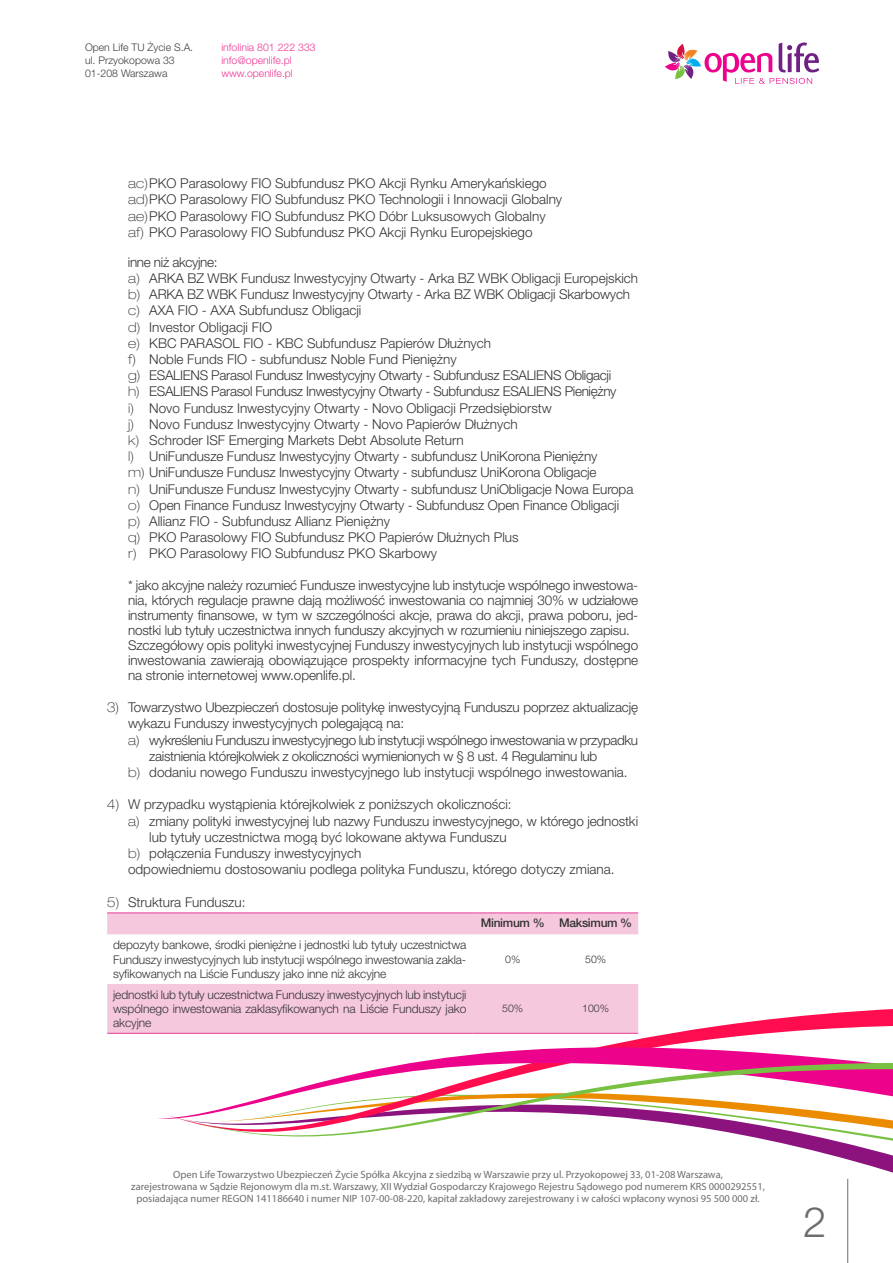
<style>
.page{position:relative;width:893px;height:1263px;background:#fff}
.page>*{position:absolute;margin:0;border:0;box-sizing:border-box;transform-origin:0 0}
.t1{font:300 42px "Helvetica Neue LT Pro";color:#6c6d70}
.LITERA{font:300 13.5px/15px "Helvetica Neue LT Pro";color:#333;text-align:justify}
.LITERA-2{font:300 13.5px/16.2px "Helvetica Neue LT Pro";letter-spacing:-.025em;color:#333}
.Paragraf_tytuł{font:300 12px/14.4px "Helvetica Neue LT Pro";letter-spacing:-.01em;color:#333;text-align:justify}
.Paragraf_tytuł-2{font:500 12px "Helvetica Neue LT Pro";letter-spacing:-.025em;color:#333}
.t2{font:10.5px/12px "Myriad Pro";color:#6c6d70;text-align:center}
.t3{font:300 10.5px/12.6px "Helvetica Neue LT Pro";color:#3e3e3f}
.t4{font:300 10.5px/12.6px "Helvetica Neue LT Pro";color:#ed3896}
.Paragraf_tytuł-3{font:300 10.5px "Helvetica Neue LT Pro";color:#333}
.s1{font-weight:100;font-stretch:expanded}
</style>
<div class="page">
<hr style="left:847px;top:1179px;width:1px;height:84px;background:#6c6d70">
<svg style="left:827px;top:1154px;width:66px;height:75px"></svg>
<svg style="left:763px;top:1139px;width:130px;height:15px"></svg>
<svg style="left:604px;top:1004px;width:289px;height:42px"></svg>
<svg style="left:158px;top:1046px;width:695px;height:73px"></svg>
<svg style="left:173px;top:1061px;width:720px;height:78px"></svg>
<svg style="left:665px;top:42px;width:154px;height:42px"></svg>
<div style="left:107px;top:913px;width:531px;height:120px;background:#f6c8dd"></div>
<svg style="left:107px;top:934px;width:531px;height:50px"></svg>
<hr style="left:107px;top:912px;width:365px;height:1px;background:#e63e97">
<hr style="left:472px;top:912px;width:81px;height:1px;background:#e63e97">
<hr style="left:553px;top:912px;width:85px;height:1px;background:#e63e97">
<hr style="left:107px;top:1033px;width:365px;height:1px;background:#e63e97">
<hr style="left:472px;top:1033px;width:81px;height:1px;background:#e63e97">
<hr style="left:553px;top:1033px;width:85px;height:1px;background:#e63e97">
<p class="t3" style="left:85px;top:41px;width:110px">Open Life TU Życie S.A. ul. Przyokopowa 33<br>01-208 Warszawa</p>
<p class="t4" style="left:221px;top:41px;width:96px">infolinia 801 222 333 info@openlife.pl www.openlife.pl</p>
<p class="LITERA" style="left:128px;top:176px;width:420px"><span class="s1">ac)</span>PKO Parasolowy FIO Subfundusz PKO Akcji Rynku Amerykańskiego</p>
<p class="LITERA" style="left:128px;top:192px;width:436px"><span class="s1">ad)</span>PKO Parasolowy FIO Subfundusz PKO Technologii i Innowacji Globalny</p>
<p class="LITERA" style="left:128px;top:208px;width:419px"><span class="s1">ae)</span>PKO Parasolowy FIO Subfundusz PKO Dóbr Luksusowych Globalny</p>
<p class="LITERA" style="left:128px;top:224px;width:406px"><span class="s1">af)</span> PKO Parasolowy FIO Subfundusz PKO Akcji Rynku Europejskiego</p>
<p class="LITERA-2" style="left:128px;top:254px;width:91px">inne niż akcyjne:</p>
<p class="LITERA" style="left:128px;top:270px;width:512px"><span class="s1">a)</span> ARKA BZ WBK Fundusz Inwestycyjny Otwarty - Arka BZ WBK Obligacji Europejskich</p>
<p class="LITERA" style="left:128px;top:287px;width:504px"><span class="s1">b)</span> ARKA BZ WBK Fundusz Inwestycyjny Otwarty - Arka BZ WBK Obligacji Skarbowych</p>
<p class="LITERA" style="left:128px;top:303px;width:235px"><span class="s1">c)</span> AXA FIO - AXA Subfundusz Obligacji</p>
<p class="LITERA" style="left:128px;top:319px;width:146px"><span class="s1">d)</span> Investor Obligacji FIO</p>
<p class="LITERA" style="left:128px;top:335px;width:365px"><span class="s1">e)</span> KBC PARASOL FIO - KBC Subfundusz Papierów Dłużnych</p>
<p class="LITERA" style="left:128px;top:351px;width:330px"><span class="s1">f)</span> Noble Funds FIO - subfundusz Noble Fund Pieniężny</p>
<p class="LITERA-2" style="left:128px;top:367px;width:485px"><span class="s1">g)</span> ESALIENS Parasol Fundusz Inwestycyjny Otwarty - Subfundusz ESALIENS Obligacji</p>
<p class="LITERA-2" style="left:128px;top:383px;width:490px"><span class="s1">h)</span> ESALIENS Parasol Fundusz Inwestycyjny Otwarty - Subfundusz ESALIENS Pieniężny</p>
<p class="LITERA" style="left:128px;top:400px;width:425px"><span class="s1">i)</span> Novo Fundusz Inwestycyjny Otwarty - Novo Obligacji Przedsiębiorstw</p>
<p class="LITERA" style="left:128px;top:416px;width:391px"><span class="s1">j)</span> Novo Fundusz Inwestycyjny Otwarty - Novo Papierów Dłużnych</p>
<p class="LITERA" style="left:128px;top:432px;width:337px"><span class="s1">k)</span> Schroder ISF Emerging Markets Debt Absolute Return</p>
<p class="LITERA" style="left:128px;top:449px;width:471px"><span class="s1">l)</span> UniFundusze Fundusz Inwestycyjny Otwarty - subfundusz UniKorona Pieniężny</p>
<p class="LITERA" style="left:128px;top:465px;width:470px"><span class="s1">m)</span> UniFundusze Fundusz Inwestycyjny Otwarty - subfundusz UniKorona Obligacje</p>
<p class="LITERA" style="left:128px;top:481px;width:507px"><span class="s1">n)</span> UniFundusze Fundusz Inwestycyjny Otwarty - subfundusz UniObligacje Nowa Europa</p>
<p class="LITERA" style="left:128px;top:497px;width:493px"><span class="s1">o)</span> Open Finance Fundusz Inwestycyjny Otwarty - Subfundusz Open Finance Obligacji</p>
<p class="LITERA" style="left:128px;top:513px;width:264px"><span class="s1">p)</span> Allianz FIO - Subfundusz Allianz Pieniężny</p>
<p class="LITERA" style="left:128px;top:530px;width:392px"><span class="s1">q)</span> PKO Parasolowy FIO Subfundusz PKO Papierów Dłużnych Plus</p>
<p class="LITERA" style="left:128px;top:546px;width:311px"><span class="s1">r)</span> PKO Parasolowy FIO Subfundusz PKO Skarbowy</p>
<p class="LITERA" style="left:128px;top:577px;width:512px">* jako akcyjne należy rozumieć Fundusze inwestycyjne lub instytucje wspólnego inwestowa&shy;nia, których regulacje prawne dają możliwość inwestowania co najmniej 30% w udziałowe instrumenty finansowe, w tym w szczególności akcje, prawa do akcji, prawa poboru, jed&shy;nostki lub tytuły uczestnictwa innych funduszy akcyjnych w rozumieniu niniejszego zapisu.</p>
<p class="LITERA" style="left:128px;top:637px;width:512px">Szczegółowy opis polityki inwestycyjnej Funduszy inwestycyjnych lub instytucji wspólnego inwestowania zawierają obowiązujące prospekty informacyjne tych Funduszy, dostępne na stronie internetowej www.openlife.pl.</p>
<p class="LITERA" style="left:128px;top:699px;width:512px;line-height:16.2px;text-indent:-21px"><span class="s1">3)</span> Towarzystwo Ubezpieczeń dostosuje politykę inwestycyjną Funduszu poprzez aktualizację wykazu Funduszy inwestycyjnych polegającą na:</p>
<p class="LITERA-2" style="left:149px;top:731px;width:490px;text-indent:-21px"><span class="s1">a)</span> wykreśleniu Funduszu inwestycyjnego lub instytucji wspólnego inwestowania w przypadku zaistnienia którejkolwiek z okoliczności wymienionych w § 8 ust. 4 Regulaminu lub</p>
<p class="LITERA" style="left:128px;top:764px;width:501px"><span class="s1">b)</span> dodaniu nowego Funduszu inwestycyjnego lub instytucji wspólnego inwestowania.</p>
<p class="LITERA" style="left:107px;top:797px;width:406px"><span class="s1">4)</span> W przypadku wystąpienia którejkolwiek z poniższych okoliczności:</p>
<p class="LITERA" style="left:149px;top:812px;width:490px;line-height:16.2px;text-indent:-21px"><span class="s1">a)</span> zmiany polityki inwestycyjnej lub nazwy Funduszu inwestycyjnego, w którego jednostki lub tytuły uczestnictwa mogą być lokowane aktywa Funduszu</p>
<p class="LITERA" style="left:128px;top:845px;width:235px"><span class="s1">b)</span> połączenia Funduszy inwestycyjnych</p>
<p class="LITERA" style="left:128px;top:861px;width:488px">odpowiedniemu dostosowaniu podlega polityka Funduszu, którego dotyczy zmiana.</p>
<p class="LITERA" style="left:107px;top:894px;width:140px"><span class="s1">5)</span> Struktura Funduszu:</p>
<p class="Paragraf_tytuł-2" style="left:481px;top:916px;width:66px">Minimum %</p>
<p class="Paragraf_tytuł-2" style="left:559px;top:916px;width:75px">Maksimum %</p>
<p class="Paragraf_tytuł" style="left:113px;top:937px;width:355px">depozyty bankowe, środki pieniężne i jednostki lub tytuły uczestnictwa Funduszy inwestycyjnych lub instytucji wspólnego inwestowania zakla&shy;syfikowanych na Liście Funduszy jako inne niż akcyjne</p>
<p class="Paragraf_tytuł-3" style="left:505px;top:953px;width:17px">0%</p>
<p class="Paragraf_tytuł-3" style="left:585px;top:953px;width:23px">50%</p>
<p class="Paragraf_tytuł" style="left:113px;top:987px;width:355px">jednostki lub tytuły uczestnictwa Funduszy inwestycyjnych lub instytucji wspólnego inwestowania zaklasyfikowanych na Liście Funduszy jako akcyjne</p>
<p class="Paragraf_tytuł-3" style="left:502px;top:1002px;width:23px">50%</p>
<p class="Paragraf_tytuł-3" style="left:582px;top:1002px;width:28px">100%</p>
<p class="t2" style="left:131px;top:1168px;width:635px">Open Life Towarzystwo Ubezpieczeń Życie Spółka Akcyjna z siedzibą w Warszawie przy ul. Przyokopowej 33, 01-208 Warszawa,<br>zarejestrowana w Sądzie Rejonowym dla m.st. Warszawy, XII Wydział Gospodarczy Krajowego Rejestru Sądowego pod numerem KRS 0000292551, posiadająca numer REGON 141186640 i numer NIP 107-00-08-220, kapitał zakładowy zarejestrowany i w całości wpłacony wynosi 95 500 000 zł.</p>
<p class="t1" style="left:803px;top:1196px;width:25px">2</p>
</div>
